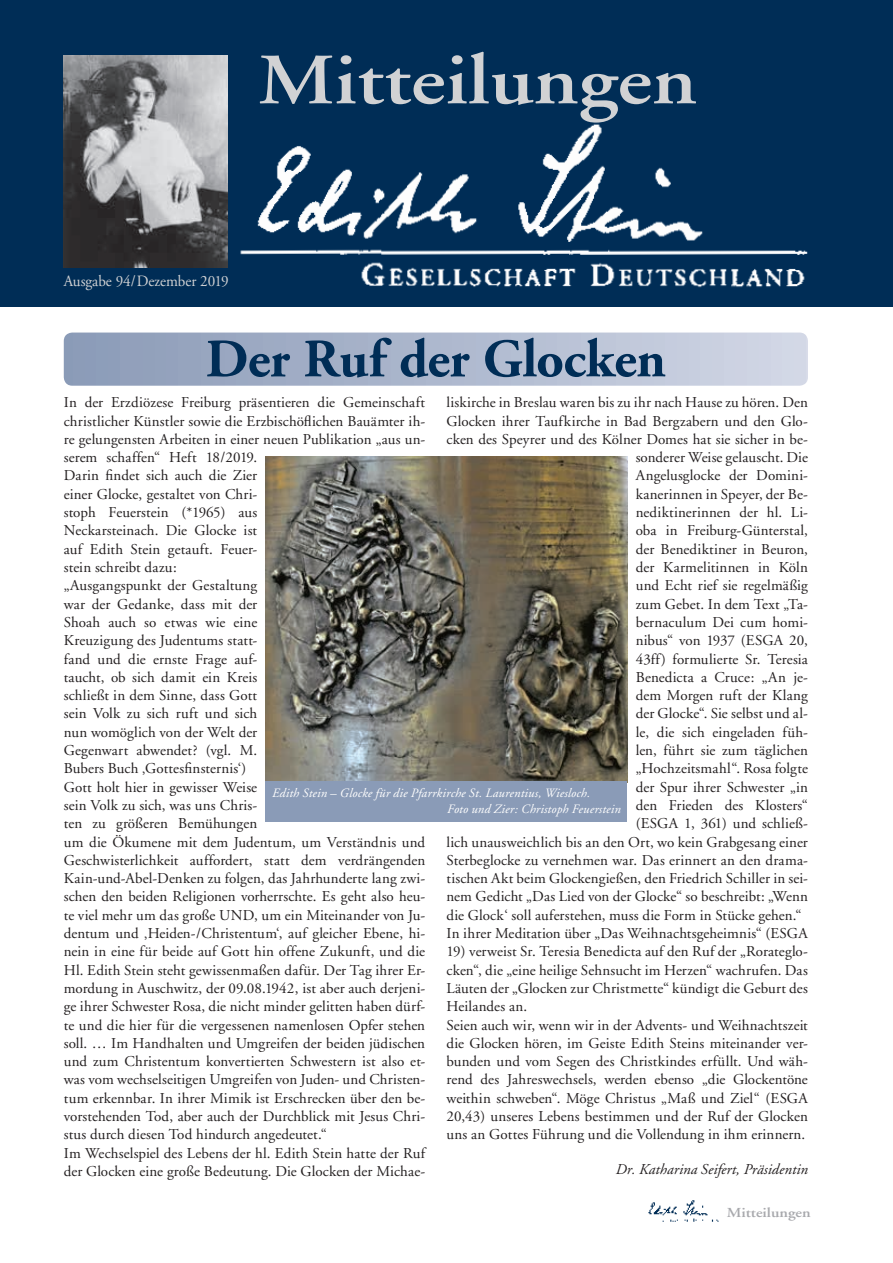
<style>
.page{position:relative;width:893px;height:1263px;background:#fff}
.page>*{position:absolute;margin:0;border:0;box-sizing:border-box;transform-origin:0 0}
.t1{font:600 72px "Adobe Garamond";color:#d1d2d4;scale:1.17 1}
.t2{font:700 54px "Adobe Garamond";letter-spacing:-.01em;color:#002d56}
.t3{font:15.75px "Adobe Garamond";color:#d1d2d4;scale:.96 1}
.t4{font:15px/18.3px "Adobe Garamond";letter-spacing:.005em;color:#231f20}
.t5{font:italic 15px "Adobe Garamond";letter-spacing:.005em;color:#231f20}
.t6{font:600 13.8px "Adobe Garamond";color:#a8a9ad;scale:1.17 1}
.t7{font:italic 12.75px/16.5px "Adobe Garamond";letter-spacing:.015em;color:#fff}
</style>
<div class="page">
<div style="left:0;top:0;width:893px;height:306px;background:#002d56"></div>
<img style="left:240px;top:123px;width:568px;height:165px">
<img style="left:648px;top:1200px;width:71px;height:22px">
<img style="left:64px;top:55px;width:163px;height:213px">
<svg style="left:64px;top:333px;width:744px;height:53px;background:#aeb8ce"></svg>
<img style="left:266px;top:456px;width:361px;height:325px">
<div style="left:266px;top:781px;width:361px;height:41px;background:#8a9bb7"></div>
<h1 class="t1" style="left:258px;top:41px;width:377px">Mitteilungen</h1>
<p class="t3" style="left:64px;top:272px;width:173px">Ausgabe 94/Dezember 2019</p>
<h2 class="t2" style="left:206px;top:330px;width:462px">Der Ruf der Glocken</h2>
<p class="t4" style="left:64px;top:394px;width:363px">In der Erzdiözese Freiburg präsentieren die Gemeinschaft christlicher Künstler sowie die Erzbischöflichen Bauämter ih&shy;re gelungensten Arbeiten in einer neuen Publikation „aus un&shy;serem schaffen“ Heft 18/2019.<br>Darin findet sich auch die Zier<br>einer Glocke, gestaltet von Chri-<br>stoph Feuerstein (*1965) aus<br>Neckarsteinach. Die Glocke ist<br>auf Edith Stein getauft. Feuer-<br>stein schreibt dazu:<br>„Ausgangspunkt der Gestaltung<br>war der Gedanke, dass mit der<br>Shoah auch so etwas wie eine<br>Kreuzigung des Judentums statt-<br>fand und die ernste Frage auf-<br>taucht, ob sich damit ein Kreis<br>schließt in dem Sinne, dass Gott<br>sein Volk zu sich ruft und sich<br>nun womöglich von der Welt der<br>Gegenwart abwendet? (vgl. M.<br>Bubers Buch ‚Gottesfinsternis‘)<br>Gott holt hier in gewisser Weise<br>sein Volk zu sich, was uns Chris-<br>ten zu größeren Bemühungen<br>um die Ökumene mit dem Judentum, um Verständnis und Geschwisterlichkeit auffordert, statt dem verdrängenden Kain-und-Abel-Denken zu folgen, das Jahrhunderte lang zwi&shy;schen den beiden Religionen vorherrschte. Es geht also heu&shy;te viel mehr um das große UND, um ein Miteinander von Ju&shy;dentum und ‚Heiden-/Christentum‘, auf gleicher Ebene, hi&shy;nein in eine für beide auf Gott hin offene Zukunft, und die Hl. Edith Stein steht gewissenmaßen dafür. Der Tag ihrer Er&shy;mordung in Auschwitz, der 09.08.1942, ist aber auch derjeni&shy;ge ihrer Schwester Rosa, die nicht minder gelitten haben dürf&shy;te und die hier für die vergessenen namenlosen Opfer stehen soll. … Im Handhalten und Umgreifen der beiden jüdischen und zum Christentum konvertierten Schwestern ist also et&shy;was vom wechselseitigen Umgreifen von Juden- und Christen&shy;tum erkennbar. In ihrer Mimik ist Erschrecken über den be&shy;vorstehenden Tod, aber auch der Durchblick mit Jesus Chri&shy;stus durch diesen Tod hindurch angedeutet.“<br>Im Wechselspiel des Lebens der hl. Edith Stein hatte der Ruf der Glocken eine große Bedeutung. Die Glocken der Michae-</p>
<p class="t4" style="left:446px;top:394px;width:363px">liskirche in Breslau waren bis zu ihr nach Hause zu hören. Den</p>
<p class="t4" style="left:446px;top:412px;width:363px">Glocken ihrer Taufkirche in Bad Bergzabern und den Glo-</p>
<p class="t4" style="left:446px;top:430px;width:363px">cken des Speyrer und des Kölner Domes hat sie sicher in be-</p>
<p class="t4" style="left:636px;top:449px;width:174px">sonderer Weise gelauscht. Die</p>
<p class="t4" style="left:636px;top:467px;width:174px">Angelusglocke der Domini-</p>
<p class="t4" style="left:636px;top:485px;width:174px">kanerinnen in Speyer, der Be-</p>
<p class="t4" style="left:636px;top:504px;width:174px">nediktinerinnen der hl. Li-</p>
<p class="t4" style="left:636px;top:522px;width:174px">oba in Freiburg-Günterstal,</p>
<p class="t4" style="left:636px;top:540px;width:174px">der Benediktiner in Beuron,</p>
<p class="t4" style="left:636px;top:558px;width:174px">der Karmelitinnen in Köln</p>
<p class="t4" style="left:636px;top:577px;width:174px">und Echt rief sie regelmäßig</p>
<p class="t4" style="left:636px;top:595px;width:174px">zum Gebet. In dem Text „Ta-</p>
<p class="t4" style="left:636px;top:613px;width:174px">bernaculum Dei cum homi-</p>
<p class="t4" style="left:636px;top:632px;width:174px">nibus“ von 1937 (ESGA 20,</p>
<p class="t4" style="left:636px;top:650px;width:174px">43ff) formulierte Sr. Teresia</p>
<p class="t4" style="left:636px;top:668px;width:174px">Benedicta a Cruce: „An je-</p>
<p class="t4" style="left:636px;top:687px;width:174px">dem Morgen ruft der Klang</p>
<p class="t4" style="left:636px;top:705px;width:174px">der Glocke“. Sie selbst und al-</p>
<p class="t4" style="left:636px;top:723px;width:174px">le, die sich eingeladen füh-</p>
<p class="t4" style="left:636px;top:741px;width:174px">len, führt sie zum täglichen</p>
<p class="t4" style="left:636px;top:760px;width:174px">„Hochzeitsmahl“. Rosa folgte</p>
<p class="t4" style="left:636px;top:778px;width:174px">der Spur ihrer Schwester „in</p>
<p class="t4" style="left:636px;top:796px;width:174px">den Frieden des Klosters“</p>
<p class="t4" style="left:636px;top:815px;width:174px">(ESGA 1, 361) und schließ-</p>
<p class="t4" style="left:446px;top:833px;width:363px">lich unausweichlich bis an den Ort, wo kein Grabgesang einer</p>
<p class="t4" style="left:446px;top:851px;width:363px">Sterbeglocke zu vernehmen war. Das erinnert an den drama-</p>
<p class="t4" style="left:446px;top:870px;width:363px">tischen Akt beim Glockengießen, den Friedrich Schiller in sei-</p>
<p class="t4" style="left:446px;top:888px;width:363px">nem Gedicht „Das Lied von der Glocke“ so beschreibt: „Wenn</p>
<p class="t4" style="left:446px;top:906px;width:356px">die Glock‘ soll auferstehen, muss die Form in Stücke gehen.“</p>
<p class="t4" style="left:446px;top:924px;width:363px">In ihrer Meditation über „Das Weihnachtsgeheimnis“ (ESGA</p>
<p class="t4" style="left:446px;top:943px;width:363px">19) verweist Sr. Teresia Benedicta auf den Ruf der „Rorateglo&shy;cken“, die „eine heilige Sehnsucht im Herzen“ wachrufen. Das Läuten der „Glocken zur Christmette“ kündigt die Geburt des Heilandes an.<br>Seien auch wir, wenn wir in der Advents- und Weihnachtszeit die Glocken hören, im Geiste Edith Steins miteinander ver&shy;bunden und vom Segen des Christkindes erfüllt. Und wäh&shy;rend des Jahreswechsels, werden ebenso „die Glockentöne weithin schweben“. Möge Christus „Maß und Ziel“ (ESGA 20,43) unseres Lebens bestimmen und der Ruf der Glocken uns an Gottes Führung und die Vollendung in ihm erinnern.</p>
<p class="t5" style="left:616px;top:1161px;width:194px">Dr. Katharina Seifert, Präsidentin</p>
<p class="t7" style="left:447px;top:785px;width:175px;text-indent:-175px">Edith Stein – Glocke für die Pfarrkirche St. Laurentius, Wiesloch.<br>Foto und Zier: Christoph Feuerstein</p>
<p class="t6" style="left:727px;top:1205px;width:73px">Mitteilungen</p>
</div>
